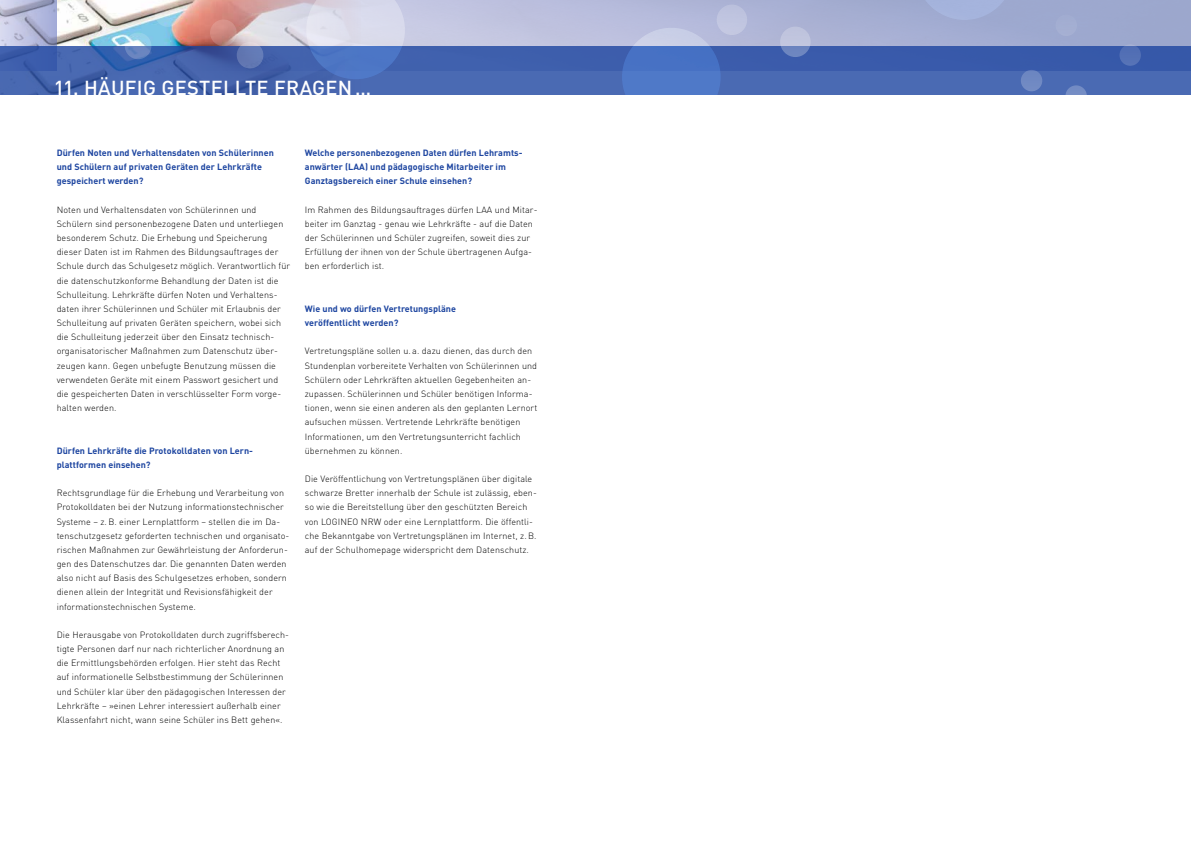
<style>
.page{position:relative;width:1191px;height:842px;background:#fff}
.page>*{position:absolute;margin:0;border:0;box-sizing:border-box;transform-origin:0 0}
.t1{font:500 20px "DIN";letter-spacing:.015em;color:#fff}
.t2{font:300 9px/14.2px "DIN";letter-spacing:.01em;color:#000}
.t3{font:700 9px/14.2px "DIN";letter-spacing:.005em;color:#1d45a0}
</style>
<div class="page">
<img style="left:411px;top:0;width:780px;height:47px">
<img style="left:57px;top:0;width:243px;height:47px">
<svg style="left:0;top:0;width:57px;height:47px;background:#afb4d3"></svg>
<svg style="left:0;top:47px;width:1191px;height:48px;background:#4162ad"></svg>
<svg style="left:780px;top:27px;width:30px;height:30px"></svg>
<div style="left:716px;top:5px;width:31px;height:30px;background:#c0c5e0;border-radius:50%"></div>
<svg style="left:210px;top:19px;width:27px;height:27px"></svg>
<svg style="left:237px;top:42px;width:26px;height:26px"></svg>
<svg style="left:155px;top:0;width:26px;height:27px"></svg>
<svg style="left:125px;top:33px;width:26px;height:26px"></svg>
<svg style="left:616px;top:22px;width:110px;height:73px;background:#708ccc"></svg>
<svg style="left:909px;top:0;width:110px;height:26px;background:#a1add4"></svg>
<svg style="left:441px;top:0;width:111px;height:3px"></svg>
<svg style="left:300px;top:0;width:111px;height:85px;background:#97a8d3"></svg>
<div style="left:1055px;top:15px;width:22px;height:21px;background:#a3aed2;border-radius:50%"></div>
<svg style="left:1065px;top:85px;width:21px;height:22px"></svg>
<svg style="left:1119px;top:44px;width:22px;height:22px"></svg>
<div style="left:1020px;top:70px;width:22px;height:21px;background:#6f88c2;border-radius:50%"></div>
<h1 class="t1" style="left:54px;top:75px;width:319px">11. HÄUFIG GESTELLTE FRAGEN …</h1>
<p class="t3" style="left:57px;top:145px;width:219px">Dürfen Noten und Verhaltensdaten von Schülerinnen und Schülern auf privaten Geräten der Lehrkräfte gespeichert werden?</p>
<p class="t2" style="left:57px;top:202px;width:235px">Noten und Verhaltensdaten von Schülerinnen und Schülern sind personenbezogene Daten und unterliegen besonderem Schutz. Die Erhebung und Speicherung dieser Daten ist im Rahmen des Bildungsauftrages der Schule durch das Schulgesetz möglich. Verantwortlich für die datenschutzkonforme Behandlung der Daten ist die Schulleitung. Lehrkräfte dürfen Noten und Verhaltens&shy;daten ihrer Schülerinnen und Schüler mit Erlaubnis der Schulleitung auf privaten Geräten speichern, wobei sich die Schulleitung jederzeit über den Einsatz technisch&shy;organisatorischer Maßnahmen zum Datenschutz über&shy;zeugen kann. Gegen unbefugte Benutzung müssen die verwendeten Geräte mit einem Passwort gesichert und die gespeicherten Daten in verschlüsselter Form vorge&shy;halten werden.</p>
<p class="t3" style="left:57px;top:443px;width:197px">Dürfen Lehrkräfte die Protokolldaten von Lern&shy;plattformen einsehen?</p>
<p class="t2" style="left:57px;top:486px;width:234px">Rechtsgrundlage für die Erhebung und Verarbeitung von Protokolldaten bei der Nutzung informationstechnischer Systeme – z.B. einer Lernplattform – stellen die im Da&shy;tenschutzgesetz geforderten technischen und organisato&shy;rischen Maßnahmen zur Gewährleistung der Anforderun&shy;gen des Datenschutzes dar. Die genannten Daten werden also nicht auf Basis des Schulgesetzes erhoben, sondern dienen allein der Integrität und Revisionsfähigkeit der informationstechnischen Systeme.</p>
<p class="t2" style="left:57px;top:627px;width:234px">Die Herausgabe von Protokolldaten durch zugriffsberech&shy;tigte Personen darf nur nach richterlicher Anordnung an die Ermittlungsbehörden erfolgen. Hier steht das Recht auf informationelle Selbstbestimmung der Schülerinnen und Schüler klar über den pädagogischen Interessen der Lehrkräfte – »einen Lehrer interessiert außerhalb einer Klassenfahrt nicht, wann seine Schüler ins Bett gehen«.</p>
<p class="t3" style="left:305px;top:145px;width:219px">Welche personenbezogenen Daten dürfen Lehramts&shy;anwärter (LAA) und pädagogische Mitarbeiter im<br>Ganztagsbereich einer Schule einsehen?</p>
<p class="t2" style="left:305px;top:202px;width:234px">Im Rahmen des Bildungsauftrages dürfen LAA und Mitar&shy;beiter im Ganztag - genau wie Lehrkräfte - auf die Daten der Schülerinnen und Schüler zugreifen, soweit dies zur Erfüllung der ihnen von der Schule übertragenen Aufga&shy;ben erforderlich ist.</p>
<p class="t3" style="left:305px;top:301px;width:153px">Wie und wo dürfen Vertretungspläne veröffentlicht werden?</p>
<p class="t2" style="left:305px;top:344px;width:234px">Vertretungspläne sollen u. a. dazu dienen, das durch den Stundenplan vorbereitete Verhalten von Schülerinnen und Schülern oder Lehrkräften aktuellen Gegebenheiten an&shy;zupassen. Schülerinnen und Schüler benötigen Informa&shy;tionen, wenn sie einen anderen als den geplanten Lernort aufsuchen müssen. Vertretende Lehrkräfte benötigen Informationen, um den Vertretungsunterricht fachlich übernehmen zu können.</p>
<p class="t2" style="left:305px;top:472px;width:233px">Die Veröffentlichung von Vertretungsplänen über digitale schwarze Bretter innerhalb der Schule ist zulässig, eben&shy;so wie die Bereitstellung über den geschützten Bereich von LOGINEO NRW oder eine Lernplattform. Die öffentli&shy;che Bekanntgabe von Vertretungsplänen im Internet, z.B. auf der Schulhomepage widerspricht dem Datenschutz.</p>
</div>
